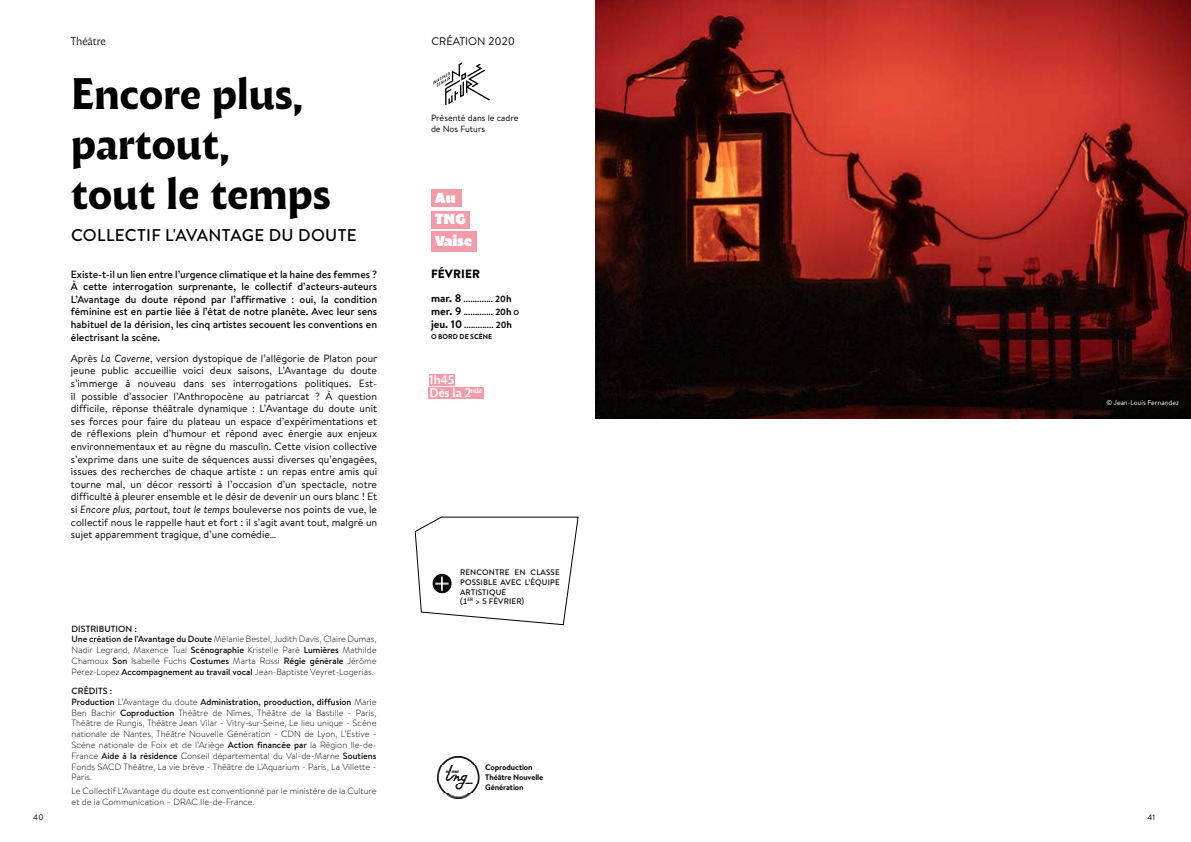
<style>
.page{position:relative;width:1191px;height:842px;background:#fff}
.page>*{position:absolute;margin:0;border:0;box-sizing:border-box;transform-origin:0 0}
.t1{font:700 42px/50.4px "Malik";color:#000}
.t2{font:500 17px "Brandon Text";letter-spacing:.02em;color:#000}
.t3{font:14px/21.3px "Malik Heavy Display";color:#fff}
.t4{font:500 12px/12.8px "Malik";color:#fff}
.t5{font:900 12px "Brandon Text";letter-spacing:.01em;color:#000}
.t6{font:11px "Brandon Text";color:#000}
.t7{font:11px "Malik";color:#000}
.t8{font:10.5px/12.6px "Brandon Text";color:#000;text-align:justify}
.t9{font:500 10.5px/12.6px "Brandon Text";color:#000;text-align:justify}
.t10{font:300 9px/10.8px "Brandon Text";color:#000}
.t11{font:500 9px/13.2px "Brandon Text";color:#000}
.t12{font:9px/10.8px "Brandon Text";color:#000}
.t13{font:500 8px/9.6px "Brandon Text";letter-spacing:.02em;color:#000}
.t14{font:700 8px/10px "Brandon Text";letter-spacing:-.01em;color:#000}
.t15{font:8px "Brandon Text";color:#000}
.t16{font:7px "Brandon Text";color:#fff}
.t17{font:700 7px "Brandon Text";color:#000}
.s1{font-style:italic}
.s2{font-weight:500}
.s3{font-weight:700;font-size:11px}
.s4{font-weight:700}
.s5{font-weight:700;font-size:10px}
.s6{font-weight:700;font-size:7px}
</style>
<div class="page">
<img style="left:438px;top:756px;width:42px;height:42px">
<svg style="left:414px;top:516px;width:165px;height:110px"></svg>
<div style="left:431px;top:211px;width:38px;height:17px;background:#f39ba9"></div>
<div style="left:431px;top:231px;width:46px;height:20px;background:#f39ba9"></div>
<div style="left:431px;top:190px;width:30px;height:17px;background:#f39ba9"></div>
<img style="left:595px;top:0;width:596px;height:419px">
<div style="left:429px;top:374px;width:26px;height:11px;background:#f39ba9"></div>
<div style="left:429px;top:387px;width:55px;height:12px;background:#f39ba9"></div>
<img style="left:432px;top:574px;width:20px;height:19px;border-radius:10px">
<svg style="left:433px;top:62px;width:57px;height:43px"></svg>
<p class="t7" style="left:71px;top:34px;width:36px">Théâtre</p>
<h1 class="t1" style="left:71px;top:66px;width:261px">Encore plus, partout,<br>tout le temps</h1>
<h2 class="t2" style="left:71px;top:223px;width:287px">COLLECTIF L'AVANTAGE DU DOUTE</h2>
<p class="t9" style="left:71px;top:267px;width:308px">Existe-t-il un lien entre l’urgence climatique et la haine des femmes ?<br>À cette interrogation surprenante, le collectif d’acteurs-auteurs L’Avantage du doute répond par l’affirmative : oui, la condition féminine est en partie liée à l’état de notre planète. Avec leur sens habituel de la dérision, les cinq artistes secouent les conventions en électrisant la scène.</p>
<p class="t8" style="left:71px;top:351px;width:308px">Après <span class="s1">La Caverne</span>, version dystopique de l’allégorie de Platon pour jeune public accueillie voici deux saisons, L’Avantage du doute s’immerge à nouveau dans ses interrogations politiques. Est&shy;il possible d’associer l’Anthropocène au patriarcat ? À question difficile, réponse théâtrale dynamique : L’Avantage du doute unit ses forces pour faire du plateau un espace d’expérimentations et de réflexions plein d’humour et répond avec énergie aux enjeux environnementaux et au règne du masculin. Cette vision collective s’exprime dans une suite de séquences aussi diverses qu’engagées, issues des recherches de chaque artiste : un repas entre amis qui tourne mal, un décor ressorti à l’occasion d’un spectacle, notre difficulté à pleurer ensemble et le désir de devenir un ours blanc ! Et si <span class="s1">Encore plus, partout, tout le temps</span> bouleverse nos points de vue, le collectif nous le rappelle haut et fort : il s’agit avant tout, malgré un sujet apparemment tragique, d’une comédie…</p>
<p class="t10" style="left:72px;top:623px;width:306px"><span class="s2">DISTRIBUTION :<br>Une création de l’Avantage du Doute</span> Mélanie Bestel, Judith Davis, Claire Dumas, Nadir Legrand, Maxence Tual <span class="s2">Scénographie</span> Kristelle Paré <span class="s2">Lumières</span> Mathilde Chamoux <span class="s2">Son</span> Isabelle Fuchs <span class="s2">Costumes</span> Marta Rossi <span class="s2">Régie générale</span> Jérôme Perez-Lopez <span class="s2">Accompagnement au travail vocal</span> Jean-Baptiste Veyret-Logerias.</p>
<p class="t10" style="left:72px;top:685px;width:306px"><span class="s2">CRÉDITS :<br>Production</span> L’Avantage du doute <span class="s2">Administration, prooduction, diffusion</span> Marie Ben Bachir <span class="s2">Coproduction</span> Théâtre de Nîmes, Théâtre de la Bastille - Paris, Théâtre de Rungis, Théâtre Jean Vilar - Vitry-sur-Seine, Le lieu unique - Scène nationale de Nantes, Théâtre Nouvelle Génération - CDN de Lyon, L’Estive - Scène nationale de Foix et de l’Ariège <span class="s2">Action financée par</span> la Région Ile-de-France <span class="s2">Aide à la résidence</span> Conseil départemental du Val-de-Marne <span class="s2">Soutiens </span>Fonds SACD Théâtre, La vie brève - Théâtre de L'Aquarium - Paris, La Villette - Paris.</p>
<p class="t10" style="left:72px;top:785px;width:306px">Le Collectif L’Avantage du doute est conventionné par le ministère de la Culture et de la Communication – DRAC Ile-de-France.</p>
<p class="t6" style="left:431px;top:33px;width:85px">CRÉATION 2020</p>
<p class="t12" style="left:431px;top:112px;width:89px">Présenté dans le cadre de Nos Futurs</p>
<h3 class="t3" style="left:435px;top:186px;width:39px">Au<br>TNG<br>Vaise</h3>
<h3 class="t5" style="left:431px;top:265px;width:50px">FÉVRIER</h3>
<p class="t11" style="left:431px;top:292px;width:90px"><span class="s3">mar. 8</span> ............. <span class="s4">20</span><span class="s5">h </span><span class="s3">mer. 9</span> ............. <span class="s4">20</span><span class="s5">h</span> <span class="s6">O </span><span class="s3">jeu. 10</span> ............. <span class="s4">20</span><span class="s5">h</span></p>
<p class="t17" style="left:431px;top:332px;width:63px">O BORD DE SCÈNE</p>
<h3 class="t4" style="left:429px;top:373px;width:54px">1h45<br>Dès la 2<sup>nde</sup></h3>
<p class="t13" style="left:460px;top:568px;width:101px">RENCONTRE EN CLASSE<br>POSSIBLE AVEC L’ÉQUIPE<br>ARTISTIQUE<br>(1<sup>ER</sup> &gt; 5 FÉVRIER)</p>
<p class="t14" style="left:485px;top:762px;width:60px">Coproduction<br>Théâtre Nouvelle<br>Génération</p>
<p class="t16" style="left:1106px;top:398px;width:74px">© Jean-Louis Fernandez</p>
<p class="t15" style="left:33px;top:811px;width:12px">40</p>
<p class="t15" style="left:1147px;top:811px;width:9px">41</p>
</div>
